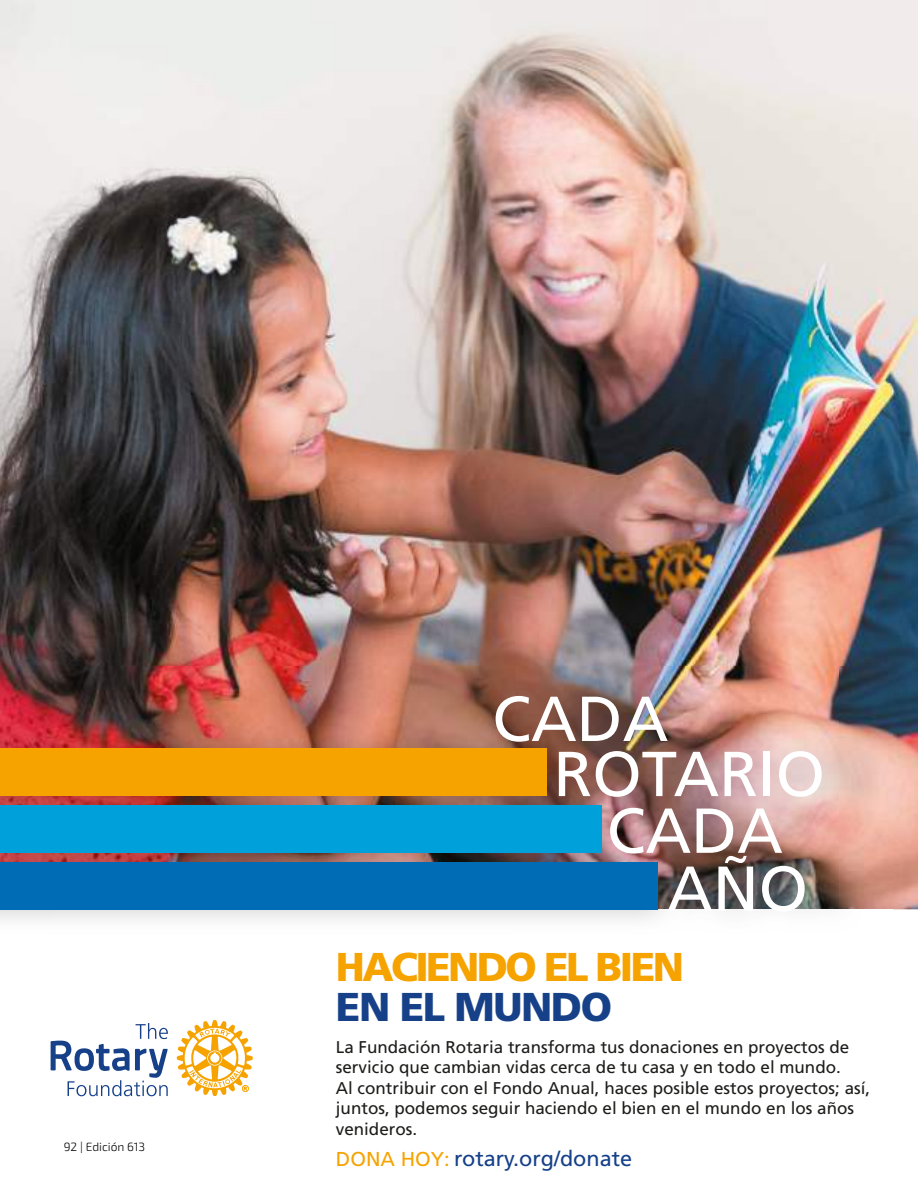
<style>
.page{position:relative;width:918px;height:1188px;background:#fff}
.page>*{position:absolute;margin:0;border:0;box-sizing:border-box;transform-origin:0 0}
.t1{font:63.45px/111.9px "Frutiger LT Std";color:#fff}
.t2{font:900 40.2px "Frutiger LT Std";letter-spacing:-.065em;color:#f6a300}
.t3{font:900 40.2px "Frutiger LT Std";letter-spacing:-.035em;color:#164189}
.t4{font:21.6px "Frutiger LT Std";color:#164189}
.t5{font:16.95px/20.4px "Frutiger LT Std";color:#1d1d1b}
.t6{font:300 12px "Exo 2";color:#000}
.s1{font-size:20.1px;color:#f6a300}
</style>
<div class="page">
<img style="left:0;top:0;width:918px;height:909px">
<img style="left:53px;top:667px;width:840px;height:242px">
<img style="left:0;top:667px;width:53px;height:253px">
<img style="left:52px;top:909px;width:762px;height:11px">
<div style="left:0;top:749px;width:546px;height:47px;background:#f6a300"></div>
<div style="left:0;top:805px;width:601px;height:48px;background:#00a0db"></div>
<div style="left:0;top:862px;width:658px;height:47px;background:#006cb6"></div>
<svg style="left:177px;top:1020px;width:76px;height:76px"></svg>
<svg style="left:51px;top:1023px;width:117px;height:73px"></svg>
<p class="t6" style="left:64px;top:1139px;width:83px">92 | Edición 613</p>
<h1 class="t1" style="left:607px;top:663px;width:178px;text-indent:-115px">CADA<br>CADA</h1>
<h1 class="t1" style="left:667px;top:833px;width:142px">AÑO</h1>
<h1 class="t1" style="left:554px;top:718px;width:273px">ROTARIO</h1>
<h2 class="t2" style="left:336px;top:942px;width:350px">HACIENDO EL BIEN</h2>
<h2 class="t3" style="left:336px;top:982px;width:278px">EN EL MUNDO</h2>
<p class="t5" style="left:336px;top:1037px;width:536px">La Fundación Rotaria transforma tus donaciones en proyectos de servicio que cambian vidas cerca de tu casa y en todo el mundo.<br>Al contribuir con el Fondo Anual, haces posible estos proyectos; así, juntos, podemos seguir haciendo el bien en el mundo en los años venideros.</p>
<p class="t4" style="left:336px;top:1146px;width:298px"><span class="s1">DONA HOY:</span> rotary.org/donate</p>
</div>
